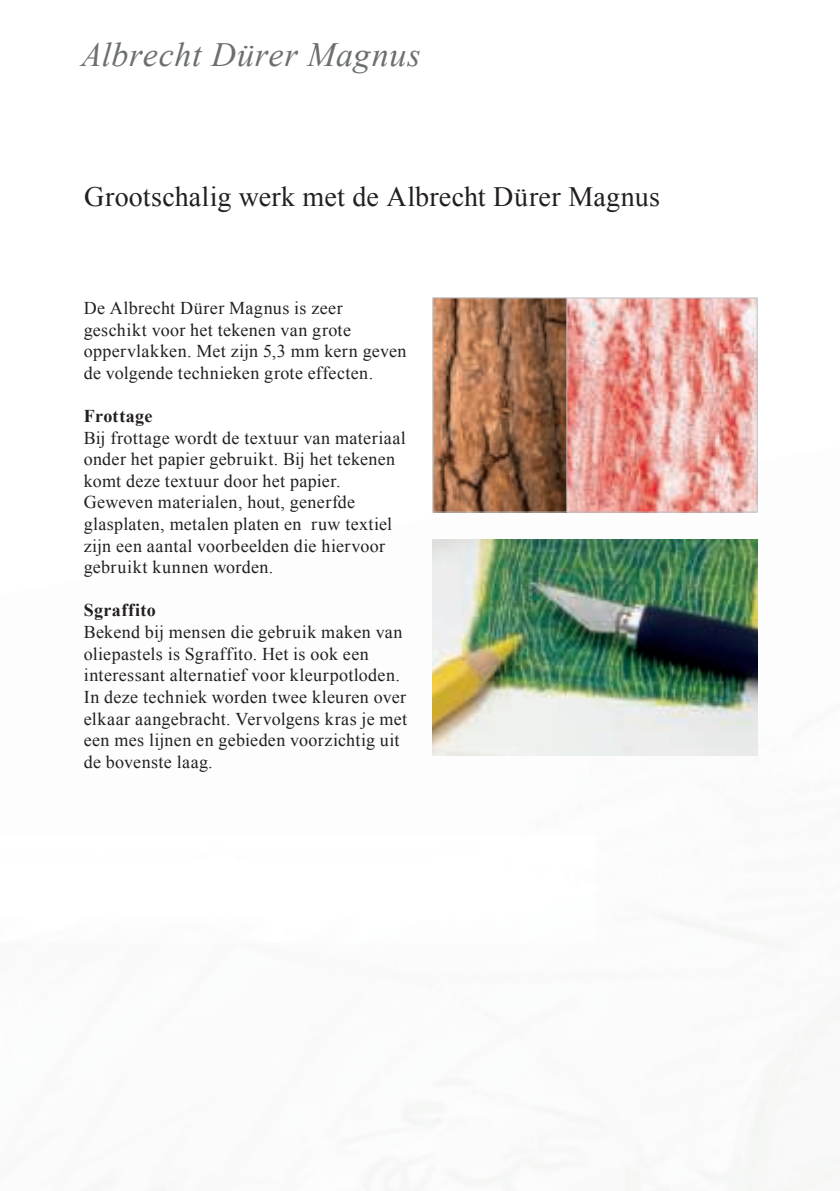
<style>
.page{position:relative;width:840px;height:1191px;background:#fff}
.page>*{position:absolute;margin:0;border:0;box-sizing:border-box;transform-origin:0 0}
.t1{font:italic 34px "Times New Roman";letter-spacing:.02em;color:#6c6f70}
.t2{font:28px "Times New Roman";letter-spacing:.005em;color:#231f20}
.t3{font:18px/21.6px "Times New Roman";letter-spacing:.02em;color:#231f20}
.t4{font:700 18px "Times New Roman";letter-spacing:.02em;color:#231f20}
</style>
<div class="page">
<img style="left:368px;top:446px;width:436px;height:745px">
<img style="left:566px;top:300px;width:189px;height:210px">
<img style="left:434px;top:300px;width:130px;height:210px">
<div style="left:432px;top:298px;width:134px;height:214px;border:1px solid #bcbdc0"></div>
<img style="left:432px;top:539px;width:325px;height:216px">
<img style="left:368px;top:836px;width:227px;height:106px">
<h1 class="t1" style="left:81px;top:42px;width:341px">Albrecht Dürer Magnus</h1>
<h2 class="t2" style="left:84px;top:186px;width:577px">Grootschalig werk met de Albrecht Dürer Magnus</h2>
<p class="t3" style="left:84px;top:299px;width:324px">De Albrecht Dürer Magnus is zeer geschikt voor het tekenen van grote oppervlakken. Met zijn 5,3 mm kern geven de volgende technieken grote effecten.</p>
<p class="t4" style="left:84px;top:410px;width:70px">Frottage</p>
<p class="t3" style="left:84px;top:428px;width:323px">Bij frottage wordt de textuur van materiaal onder het papier gebruikt. Bij het tekenen komt deze textuur door het papier.<br>Geweven materialen, hout, generfde glasplaten, metalen platen en ruw textiel zijn een aantal voorbeelden die hiervoor gebruikt kunnen worden.</p>
<p class="t4" style="left:84px;top:604px;width:73px">Sgraffito</p>
<p class="t3" style="left:84px;top:623px;width:325px">Bekend bij mensen die gebruik maken van oliepastels is Sgraffito. Het is ook een interessant alternatief voor kleurpotloden.<br>In deze techniek worden twee kleuren over elkaar aangebracht. Vervolgens kras je met een mes lijnen en gebieden voorzichtig uit de bovenste laag.</p>
</div>
